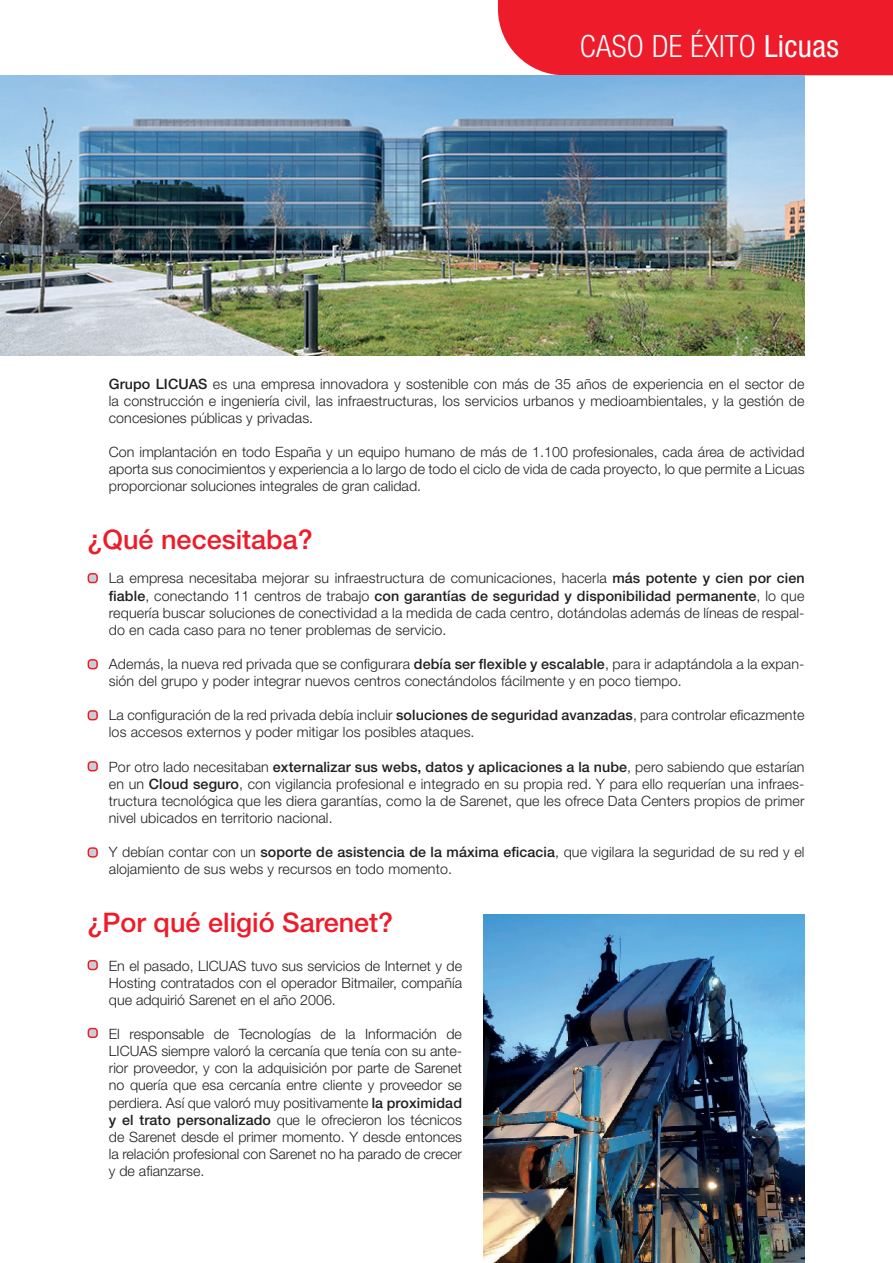
<style>
.page{position:relative;width:893px;height:1263px;background:#fff}
.page>*{position:absolute;margin:0;border:0;box-sizing:border-box;transform-origin:0 0}
.t1{font:300 condensed 30.75px "Helvetica Neue LT Std";letter-spacing:.01em;color:#fff}
.t2{font:500 27px "Helvetica Neue LT Std";color:#ee1b2a}
.t3{font:300 14.25px/17.1px "Helvetica Neue LT Std";letter-spacing:.01em;color:#231f20;text-align:justify}
.s1{font-weight:400}
.s2{font-weight:500}
</style>
<div class="page">
<div style="left:498px;top:0;width:395px;height:75px;background:#ee1b2a"></div>
<div style="left:88px;top:574px;width:9px;height:8px;background:#c7cfd2;border-radius:3px"></div>
<div style="left:88px;top:573px;width:10px;height:10px;border:1px solid #ee1b2a;border-radius:3px"></div>
<div style="left:88px;top:660px;width:9px;height:9px;background:#c7cfd2;border-radius:3px"></div>
<div style="left:88px;top:659px;width:10px;height:10px;border:1px solid #ee1b2a;border-radius:3px"></div>
<div style="left:88px;top:711px;width:9px;height:9px;background:#c7cfd2;border-radius:3px"></div>
<div style="left:88px;top:710px;width:10px;height:10px;border:1px solid #ee1b2a;border-radius:3px"></div>
<div style="left:88px;top:848px;width:9px;height:9px;background:#c7cfd2;border-radius:3px"></div>
<div style="left:88px;top:847px;width:10px;height:10px;border:1px solid #ee1b2a;border-radius:3px"></div>
<div style="left:88px;top:762px;width:9px;height:9px;background:#c7cfd2;border-radius:3px"></div>
<div style="left:88px;top:761px;width:10px;height:10px;border:1px solid #ee1b2a;border-radius:3px"></div>
<div style="left:88px;top:961px;width:9px;height:8px;background:#c7cfd2;border-radius:3px"></div>
<div style="left:88px;top:960px;width:10px;height:10px;border:1px solid #ee1b2a;border-radius:3px"></div>
<div style="left:88px;top:1028px;width:9px;height:9px;background:#c7cfd2;border-radius:3px"></div>
<div style="left:88px;top:1028px;width:10px;height:10px;border:1px solid #ee1b2a;border-radius:3px"></div>
<img style="left:0;top:75px;width:804px;height:280px">
<img style="left:483px;top:914px;width:321px;height:349px">
<h1 class="t1" style="left:580px;top:29px;width:261px">CASO DE ÉXITO <span class="s1">Licuas</span></h1>
<p class="t3" style="left:109px;top:375px;width:697px"><span class="s2">Grupo LICUAS</span> es una empresa innovadora y sostenible con más de 35 años de experiencia en el sector de la construcción e ingeniería civil, las infraestructuras, los servicios urbanos y medioambientales, y la gestión de concesiones públicas y privadas.</p>
<p class="t3" style="left:109px;top:443px;width:697px">Con implantación en todo España y un equipo humano de más de 1.100 profesionales, cada área de actividad aporta sus conocimientos y experiencia a lo largo de todo el ciclo de vida de cada proyecto, lo que permite a Licuas proporcionar soluciones integrales de gran calidad.</p>
<h2 class="t2" style="left:88px;top:523px;width:227px">¿Qué necesitaba?</h2>
<p class="t3" style="left:109px;top:569px;width:697px">La empresa necesitaba mejorar su infraestructura de comunicaciones, hacerla <span class="s2">más potente y cien por cien fiable</span>, conectando 11 centros de trabajo <span class="s2">con garantías de seguridad y disponibilidad permanente</span>, lo que requería buscar soluciones de conectividad a la medida de cada centro, dotándolas además de líneas de respal&shy;do en cada caso para no tener problemas de servicio.</p>
<p class="t3" style="left:109px;top:655px;width:697px">Además, la nueva red privada que se configurara <span class="s2">debía ser flexible y escalable</span>, para ir adaptándola a la expan&shy;sión del grupo y poder integrar nuevos centros conectándolos fácilmente y en poco tiempo.</p>
<p class="t3" style="left:109px;top:706px;width:697px">La configuración de la red privada debía incluir <span class="s2">soluciones de seguridad avanzadas</span>, para controlar eficazmente los accesos externos y poder mitigar los posibles ataques.</p>
<p class="t3" style="left:109px;top:758px;width:697px">Por otro lado necesitaban <span class="s2">externalizar sus webs, datos y aplicaciones a la nube</span>, pero sabiendo que estarían en un <span class="s2">Cloud seguro</span>, con vigilancia profesional e integrado en su propia red. Y para ello requerían una infraes&shy;tructura tecnológica que les diera garantías, como la de Sarenet, que les ofrece Data Centers propios de primer nivel ubicados en territorio nacional.</p>
<p class="t3" style="left:109px;top:843px;width:697px">Y debían contar con un <span class="s2">soporte de asistencia de la máxima eficacia</span>, que vigilara la seguridad de su red y el alojamiento de sus webs y recursos en todo momento.</p>
<h2 class="t2" style="left:88px;top:906px;width:307px">¿Por qué eligió Sarenet?</h2>
<p class="t3" style="left:109px;top:957px;width:355px">En el pasado, LICUAS tuvo sus servicios de Internet y de Hosting contratados con el operador Bitmailer, compañía que adquirió Sarenet en el año 2006.</p>
<p class="t3" style="left:109px;top:1025px;width:355px">El responsable de Tecnologías de la Información de LICUAS siempre valoró la cercanía que tenía con su ante&shy;rior proveedor, y con la adquisición por parte de Sarenet no quería que esa cercanía entre cliente y proveedor se perdiera. Así que valoró muy positivamente <span class="s2">la proximidad y el trato personalizado</span> que le ofrecieron los técnicos de Sarenet desde el primer momento. Y desde entonces la relación profesional con Sarenet no ha parado de crecer y de afianzarse.</p>
</div>
